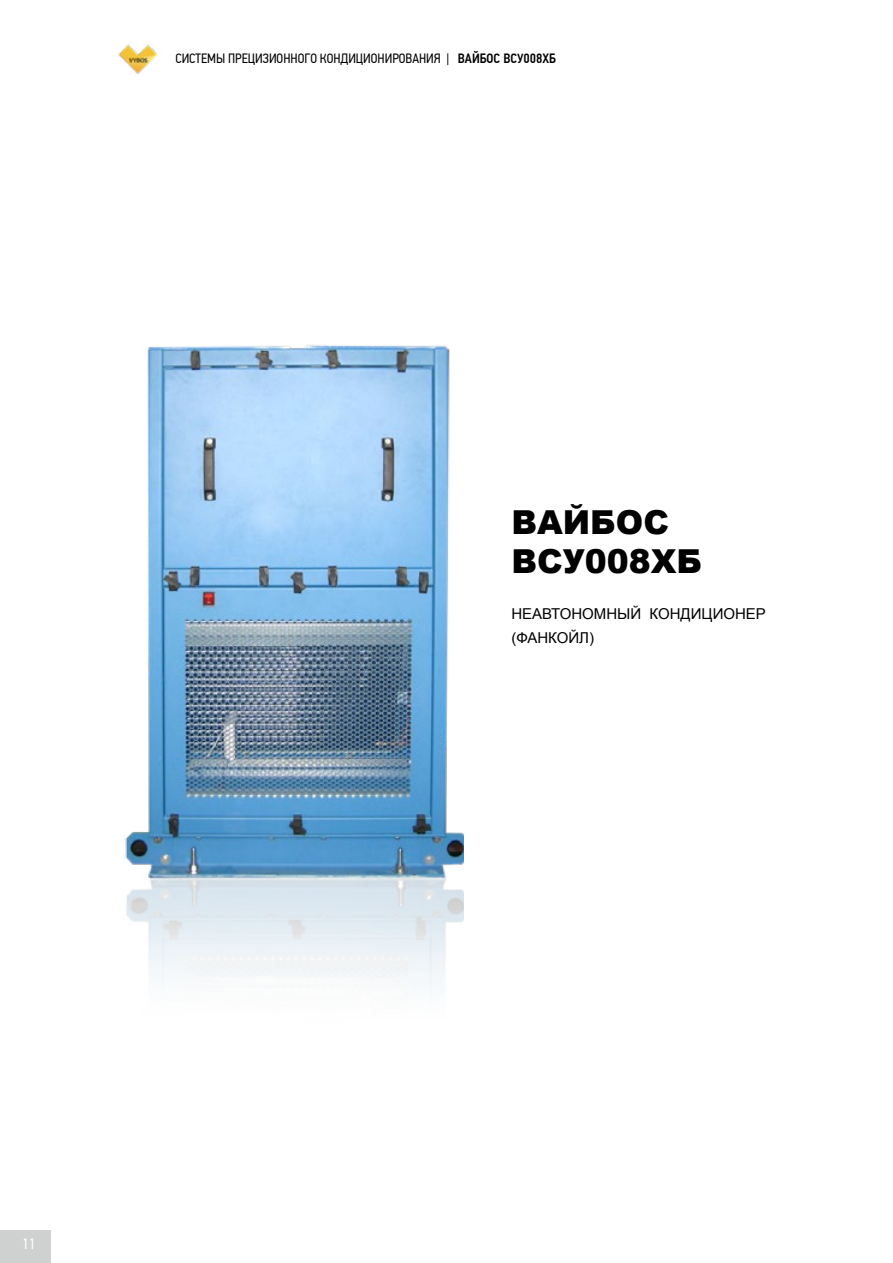
<style>
.page{position:relative;width:893px;height:1263px;background:#fff}
.page>*{position:absolute;margin:0;border:0;box-sizing:border-box;transform-origin:0 0}
.t1{font:900 33px/39px "Arial";color:#000}
.t2{font:15px/24px "Arial";color:#000}
.t3{font:15px "PF Din Text Cond Pro";color:#fff}
.t4{font:13.5px "PF Din Text Cond Pro";color:#000}
.s1{font-weight:500}
</style>
<div class="page">
<img style="left:125px;top:344px;width:338px;height:645px">
<img style="left:118px;top:44px;width:40px;height:30px">
<div style="left:0;top:1230px;width:50px;height:33px;background:#cfd0d0"></div>
<p class="t4" style="left:175px;top:50px;width:382px">СИСТЕМЫ ПРЕЦИЗИОННОГО КОНДИЦИОНИРОВАНИЯ | <span class="s1">ВАЙБОС ВСУ008ХБ</span></p>
<h1 class="t1" style="left:511px;top:502px;width:192px">ВАЙБОС<br>ВСУ008ХБ</h1>
<p class="t2" style="left:511px;top:602px;width:256px">НЕАВТОНОМНЫЙ КОНДИЦИОНЕР (ФАНКОЙЛ)</p>
<p class="t3" style="left:22px;top:1235px;width:15px">11</p>
</div>
